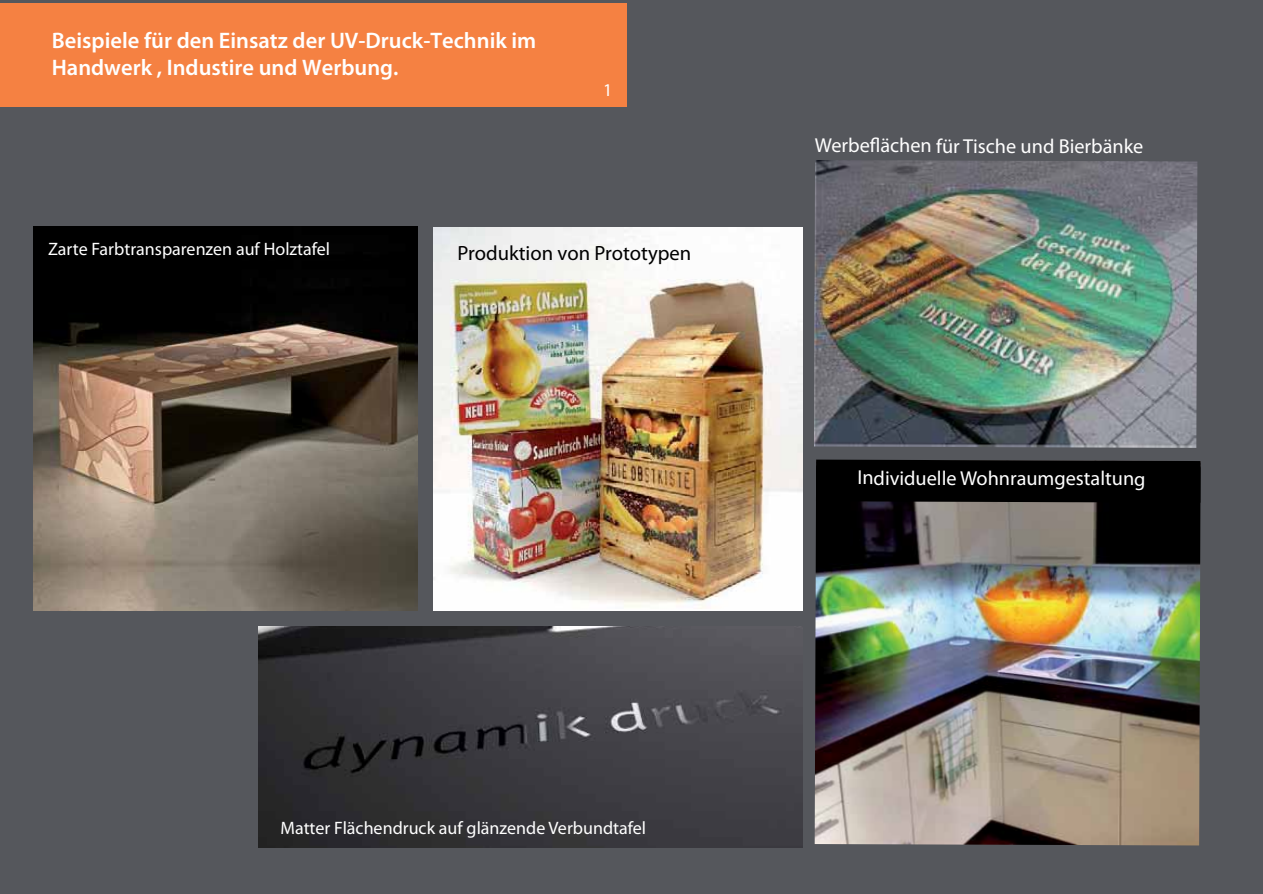
<style>
.page{position:relative;width:1263px;height:894px;background:#55575c}
.page>*{position:absolute;margin:0;border:0;box-sizing:border-box;transform-origin:0 0}
.t1{font:600 22.5px/27px "Myriad Pro";color:#fff}
.t2{font:20.7px "Myriad Pro";color:#000}
.t3{font:20.25px "Myriad Pro";letter-spacing:-.005em;color:#fff}
.t4{font:18px "Myriad Pro";color:#fff}
</style>
<div class="page">
<svg style="left:802px;top:808px;width:13px;height:40px"></svg>
<div style="left:0;top:3px;width:627px;height:104px;background:#f58142"></div>
<img style="left:259px;top:626px;width:543px;height:222px">
<img style="left:814px;top:160px;width:383px;height:288px">
<img style="left:815px;top:503px;width:386px;height:342px">
<div style="left:816px;top:460px;width:385px;height:43px;background:#000"></div>
<img style="left:34px;top:226px;width:384px;height:385px">
<img style="left:434px;top:227px;width:369px;height:383px">
<p class="t1" style="left:52px;top:29px;width:486px">Beispiele für den Einsatz der UV-Druck-Technik im<br>Handwerk , Industire und Werbung.</p>
<p class="t4" style="left:603px;top:83px;width:11px">1</p>
<p class="t4" style="left:48px;top:242px;width:284px">Zarte Farbtransparenzen auf Holztafel</p>
<p class="t2" style="left:458px;top:245px;width:235px">Produktion von Prototypen</p>
<p class="t3" style="left:815px;top:138px;width:330px">Werbeflächen für Tische und Bierbänke</p>
<p class="t3" style="left:857px;top:471px;width:290px">Individuelle Wohnraumgestaltung</p>
<p class="t4" style="left:280px;top:822px;width:367px">Matter Flächendruck auf glänzende Verbundtafel</p>
</div>
